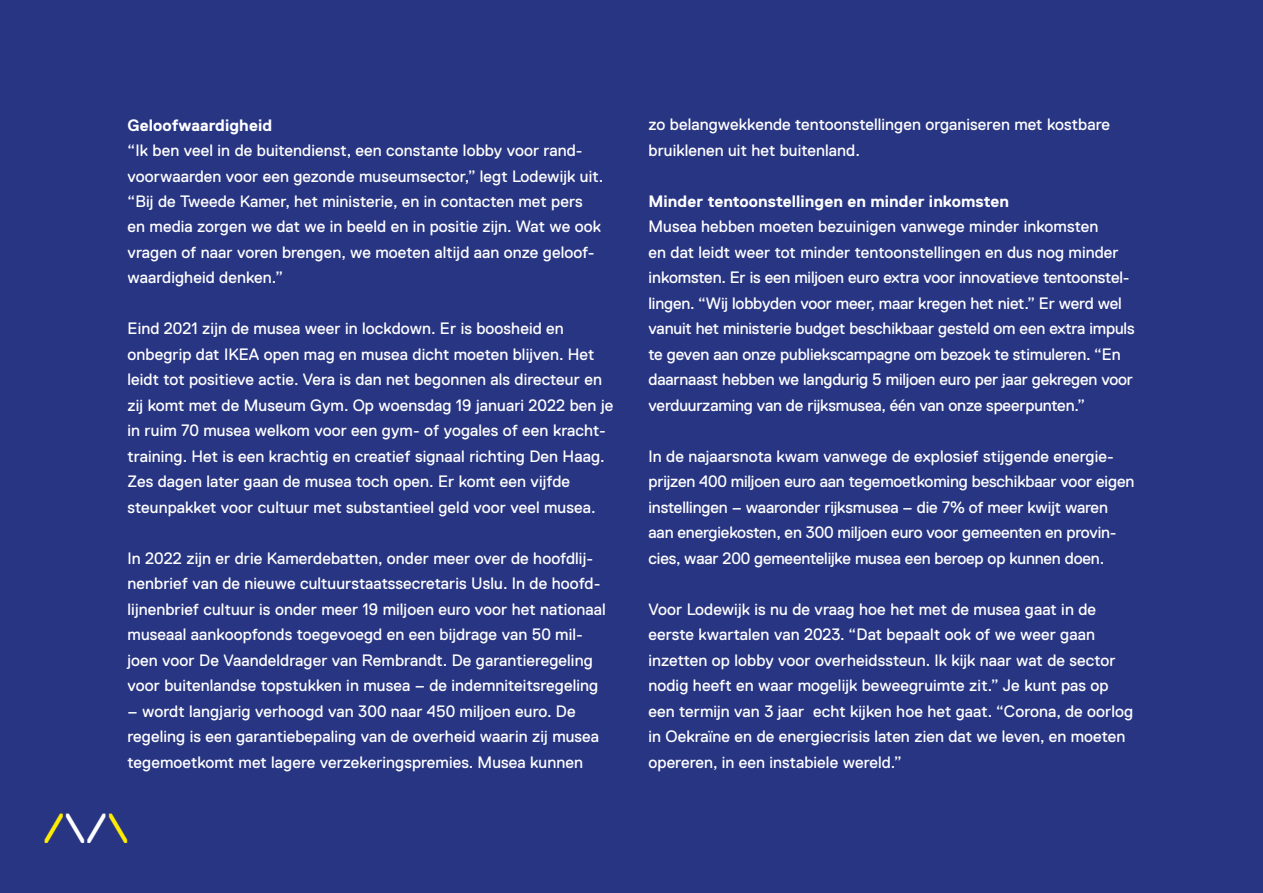
<style>
.page{position:relative;width:1263px;height:893px;background:#283583}
.page>*{position:absolute;margin:0;border:0;box-sizing:border-box;transform-origin:0 0}
.t1{font:42px "Replica Std";color:#ffed00}
.t2{font:16.5px/25.5px "Replica Std";letter-spacing:.005em;color:#fff}
.t3{font:700 16.5px "Replica Std";letter-spacing:.005em;color:#fff}
.s1{color:#fff}
</style>
<div class="page">
<p class="t3" style="left:128px;top:116px;width:146px">Geloofwaardigheid</p>
<p class="t2" style="left:128px;top:138px;width:477px">“Ik ben veel in de buitendienst, een constante lobby voor rand&shy;voorwaarden voor een gezonde museumsector,” legt Lodewijk uit. “Bij de Tweede Kamer, het ministerie, en in contacten met pers en media zorgen we dat we in beeld en in positie zijn. Wat we ook vragen of naar voren brengen, we moeten altijd aan onze geloof&shy;waardigheid denken.”</p>
<p class="t2" style="left:128px;top:316px;width:487px">Eind 2021 zijn de musea weer in lockdown. Er is boosheid en onbegrip dat IKEA open mag en musea dicht moeten blijven. Het leidt tot positieve actie. Vera is dan net begonnen als directeur en zij komt met de Museum Gym. Op woensdag 19 januari 2022 ben je in ruim 70 musea welkom voor een gym- of yogales of een kracht&shy;training. Het is een krachtig en creatief signaal richting Den Haag.<br>Zes dagen later gaan de musea toch open. Er komt een vijfde steunpakket voor cultuur met substantieel geld voor veel musea.</p>
<p class="t2" style="left:128px;top:546px;width:480px">In 2022 zijn er drie Kamerdebatten, onder meer over de hoofdlij&shy;nenbrief van de nieuwe cultuurstaatssecretaris Uslu. In de hoofd&shy;lijnenbrief cultuur is onder meer 19 miljoen euro voor het nationaal museaal aankoopfonds toegevoegd en een bijdrage van 50 mil&shy;joen voor De Vaandeldrager van Rembrandt. De garantieregeling voor buitenlandse topstukken in musea – de indemniteitsregeling</p>
<p class="t2" style="left:128px;top:699px;width:473px">– wordt langjarig verhoogd van 300 naar 450 miljoen euro. De regeling is een garantiebepaling van de overheid waarin zij musea tegemoetkomt met lagere verzekeringspremies. Musea kunnen</p>
<h1 class="t1" style="left:43px;top:806px;width:87px">/<span class="s1">\/</span>\</h1>
<p class="t2" style="left:648px;top:112px;width:463px">zo belangwekkende tentoonstellingen organiseren met kostbare bruiklenen uit het buitenland.</p>
<p class="t3" style="left:648px;top:192px;width:362px">Minder tentoonstellingen en minder inkomsten</p>
<p class="t2" style="left:648px;top:214px;width:488px">Musea hebben moeten bezuinigen vanwege minder inkomsten<br>en dat leidt weer tot minder tentoonstellingen en dus nog minder inkomsten. Er is een miljoen euro extra voor innovatieve tentoonstel&shy;lingen. “Wij lobbyden voor meer, maar kregen het niet.” Er werd wel vanuit het ministerie budget beschikbaar gesteld om een extra impuls te geven aan onze publiekscampagne om bezoek te stimuleren. “En daarnaast hebben we langdurig 5 miljoen euro per jaar gekregen voor verduurzaming van de rijksmusea, één van onze speerpunten.”</p>
<p class="t2" style="left:648px;top:443px;width:487px">In de najaarsnota kwam vanwege de explosief stijgende energie&shy;prijzen 400 miljoen euro aan tegemoetkoming beschikbaar voor eigen instellingen – waaronder rijksmusea – die 7% of meer kwijt waren aan energiekosten, en 300 miljoen euro voor gemeenten en provin&shy;cies, waar 200 gemeentelijke musea een beroep op kunnen doen.</p>
<p class="t2" style="left:648px;top:596px;width:486px">Voor Lodewijk is nu de vraag hoe het met de musea gaat in de eerste kwartalen van 2023. “Dat bepaalt ook of we weer gaan inzetten op lobby voor overheidssteun. Ik kijk naar wat de sector nodig heeft en waar mogelijk beweegruimte zit.” Je kunt pas op een termijn van 3 jaar echt kijken hoe het gaat. “Corona, de oorlog in Oekraïne en de energiecrisis laten zien dat we leven, en moeten opereren, in een instabiele wereld.”</p>
</div>
